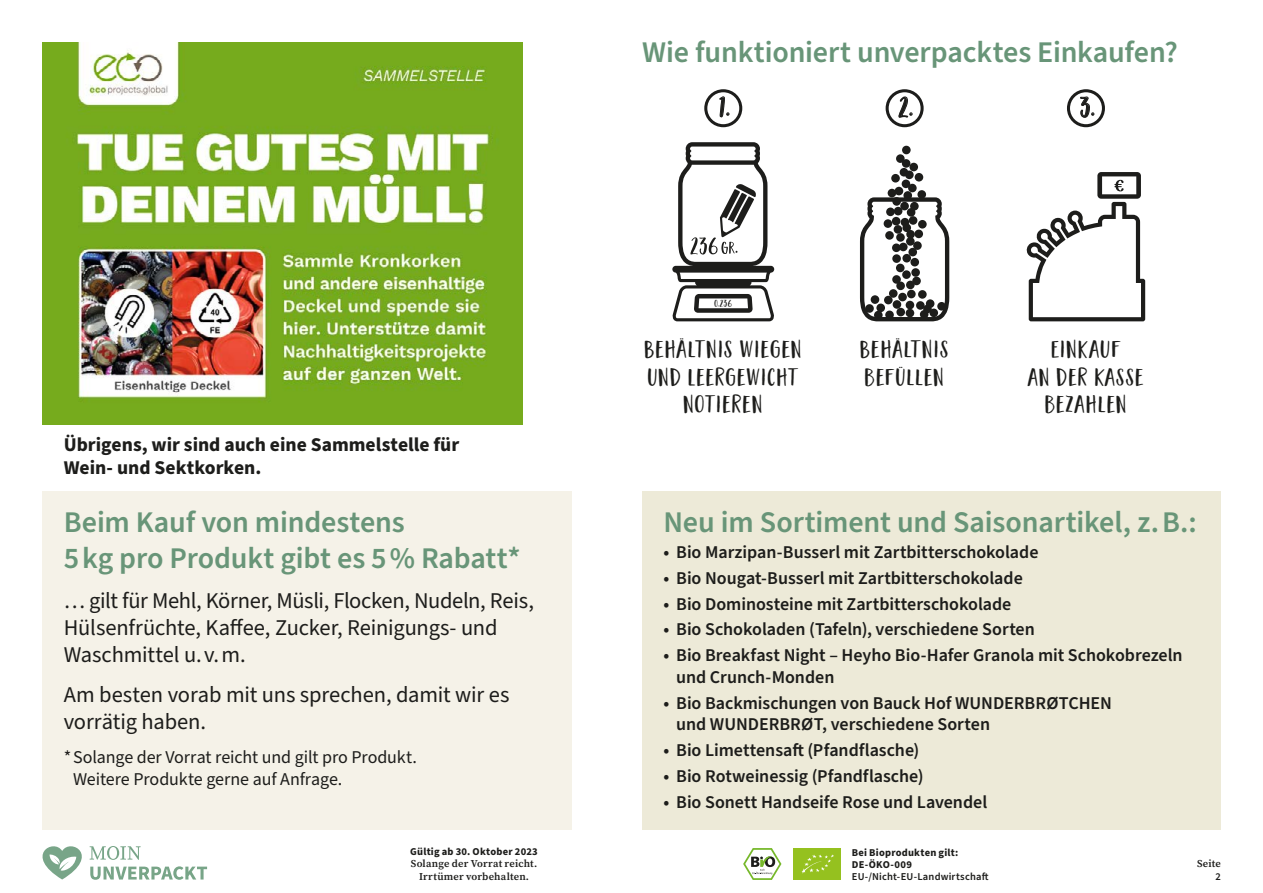
<style>
.page{position:relative;width:1263px;height:893px;background:#fff}
.page>*{position:absolute;margin:0;border:0;box-sizing:border-box;transform-origin:0 0}
.t1{font:600 30px/36px "Source Sans Pro";letter-spacing:-.005em;color:#689578}
.t2{font:25.95px "Garden Grown Caps";color:#1d1d1b}
.t3{font:22.8px/27.5px "Garden Grown Caps";letter-spacing:.075em;color:#1d1d1b;text-align:center}
.t4{font:22.5px/27px "Source Sans Pro";letter-spacing:-.01em;color:#1d1d1b}
.t5{font:700 19.5px/23.4px "Source Sans Pro";color:#1d1d1b}
.t6{font:600 18px/21.6px "Source Sans Pro";color:#1d1d1b}
.t7{font:18px/21.6px "Source Sans Pro";letter-spacing:-.005em;color:#1d1d1b}
.t8{font:700 10.5px/12px "Source Sans Pro";letter-spacing:.02em;color:#1d1d1b}
.t9{font:600 10.5px/12.6px "Source Serif Pro";letter-spacing:.015em;color:#1d1d1b;text-align:center}
.t10{font:600 10.5px "Source Sans Pro";letter-spacing:.015em;color:#1d1d1b}
.t11{font:9.15px "Garden Grown Caps";color:#1d1d1b}
</style>
<div class="page">
<svg style="left:1026px;top:172px;width:119px;height:149px"></svg>
<div style="left:1067px;top:89px;width:38px;height:38px;border:3px solid #1d1d1b;border-radius:50%"></div>
<svg style="left:1080px;top:96px;width:15px;height:22px"></svg>
<div style="left:704px;top:89px;width:38px;height:38px;border:3px solid #1d1d1b;border-radius:50%"></div>
<svg style="left:719px;top:96px;width:11px;height:22px"></svg>
<svg style="left:672px;top:142px;width:102px;height:179px"></svg>
<div style="left:886px;top:89px;width:38px;height:38px;border:3px solid #1d1d1b;border-radius:50%"></div>
<svg style="left:898px;top:96px;width:15px;height:22px"></svg>
<div style="left:902px;top:146px;width:9px;height:8px;background:#1d1d1b;border-radius:50%"></div>
<div style="left:896px;top:154px;width:9px;height:9px;background:#1d1d1b;border-radius:50%"></div>
<div style="left:900px;top:168px;width:8px;height:9px;background:#1d1d1b;border-radius:50%"></div>
<div style="left:891px;top:174px;width:9px;height:9px;background:#1d1d1b;border-radius:50%"></div>
<div style="left:905px;top:171px;width:9px;height:8px;background:#1d1d1b;border-radius:50%"></div>
<div style="left:915px;top:173px;width:8px;height:9px;background:#1d1d1b;border-radius:50%"></div>
<div style="left:917px;top:190px;width:9px;height:9px;background:#1d1d1b;border-radius:50%"></div>
<div style="left:908px;top:184px;width:9px;height:8px;background:#1d1d1b;border-radius:50%"></div>
<div style="left:895px;top:187px;width:8px;height:8px;background:#1d1d1b;border-radius:50%"></div>
<div style="left:902px;top:159px;width:8px;height:9px;background:#1d1d1b;border-radius:50%"></div>
<div style="left:909px;top:163px;width:9px;height:8px;background:#1d1d1b;border-radius:50%"></div>
<div style="left:902px;top:180px;width:8px;height:8px;background:#1d1d1b;border-radius:50%"></div>
<div style="left:888px;top:189px;width:8px;height:8px;background:#1d1d1b;border-radius:50%"></div>
<div style="left:903px;top:191px;width:9px;height:9px;background:#1d1d1b;border-radius:50%"></div>
<svg style="left:860px;top:197px;width:89px;height:124px"></svg>
<img style="left:43px;top:43px;width:479px;height:381px">
<div style="left:794px;top:848px;width:47px;height:32px;background:#95c11f"></div>
<svg style="left:801px;top:854px;width:33px;height:19px"></svg>
<svg style="left:743px;top:848px;width:39px;height:32px"></svg>
<svg style="left:43px;top:846px;width:164px;height:34px"></svg>
<div style="left:642px;top:491px;width:578px;height:338px;background:#edead8"></div>
<div style="left:43px;top:491px;width:528px;height:338px;background:#f5f2e8"></div>
<h1 class="t1" style="left:642px;top:35px;width:537px">Wie funktioniert unverpacktes Einkaufen?</h1>
<p class="t5" style="left:64px;top:433px;width:397px">Übrigens, wir sind auch eine Sammelstelle für<br>Wein- und Sektkorken.</p>
<h1 class="t1" style="left:64px;top:505px;width:458px">Beim Kauf von mindestens<br>5 kg pro Produkt gibt es 5 % Rabatt*</h1>
<p class="t4" style="left:64px;top:588px;width:472px">… gilt für Mehl, Körner, Müsli, Flocken, Nudeln, Reis,<br>Hülsenfrüchte, Kaffee, Zucker, Reinigungs- und<br>Waschmittel u. v. m.</p>
<p class="t4" style="left:64px;top:681px;width:447px">Am besten vorab mit uns sprechen, damit wir es vorrätig haben.</p>
<p class="t7" style="left:73px;top:747px;width:345px;text-indent:-9px">* Solange der Vorrat reicht und gilt pro Produkt.<br>Weitere Produkte gerne auf Anfrage.</p>
<h2 class="t2" style="left:720px;top:92px;width:11px">1.</h2>
<h2 class="t2" style="left:899px;top:92px;width:15px">2.</h2>
<p class="t11" style="left:714px;top:298px;width:19px">0,236</p>
<p class="t3" style="left:645px;top:337px;width:158px">BEHÄLTNIS WIEGEN<br>UND LEERGEWICHT<br>NOTIEREN</p>
<p class="t3" style="left:861px;top:337px;width:89px;text-align:left">BEHÄLTNIS<br>BEFÜLLEN</p>
<h2 class="t2" style="left:1080px;top:92px;width:15px">3.</h2>
<p class="t3" style="left:1028px;top:337px;width:116px">EINKAUF<br>AN DER KASSE<br>BEZAHLEN</p>
<h1 class="t1" style="left:663px;top:505px;width:535px">Neu im Sortiment und Saisonartikel, z. B.:</h1>
<p class="t6" style="left:663px;top:542px;width:377px">• Bio Marzipan-Busserl mit Zartbitterschokolade</p>
<p class="t6" style="left:663px;top:568px;width:361px">• Bio Nougat-Busserl mit Zartbitterschokolade</p>
<p class="t6" style="left:663px;top:593px;width:349px">• Bio Dominosteine mit Zartbitterschokolade</p>
<p class="t6" style="left:663px;top:619px;width:373px">• Bio Schokoladen (Tafeln), verschiedene Sorten</p>
<p class="t6" style="left:676px;top:645px;width:508px;text-indent:-13px">• Bio Breakfast Night – Heyho Bio-Hafer Granola mit Schokobrezeln und Crunch-Monden</p>
<p class="t6" style="left:676px;top:692px;width:437px;text-indent:-13px">• Bio Backmischungen von Bauck Hof WUNDERBRØTCHEN und WUNDERBRØT, verschiedene Sorten</p>
<p class="t6" style="left:663px;top:740px;width:258px">• Bio Limettensaft (Pfandflasche)</p>
<p class="t6" style="left:663px;top:766px;width:262px">• Bio Rotweinessig (Pfandflasche)</p>
<p class="t6" style="left:663px;top:792px;width:325px">• Bio Sonett Handseife Rose und Lavendel</p>
<p class="t8" style="left:410px;top:845px;width:129px">Gültig ab 30. Oktober 2023</p>
<p class="t9" style="left:411px;top:857px;width:128px">Solange der Vorrat reicht.<br>Irrtümer vorbehalten.</p>
<p class="t9" style="left:1197px;top:857px;width:25px">Seite</p>
<p class="t8" style="left:852px;top:846px;width:108px">Bei Bioprodukten gilt:<br>DE-ÖKO-009</p>
<p class="t10" style="left:852px;top:869px;width:138px">EU-/Nicht-EU-Landwirtschaft</p>
<p class="t10" style="left:1215px;top:869px;width:7px">2</p>
</div>
